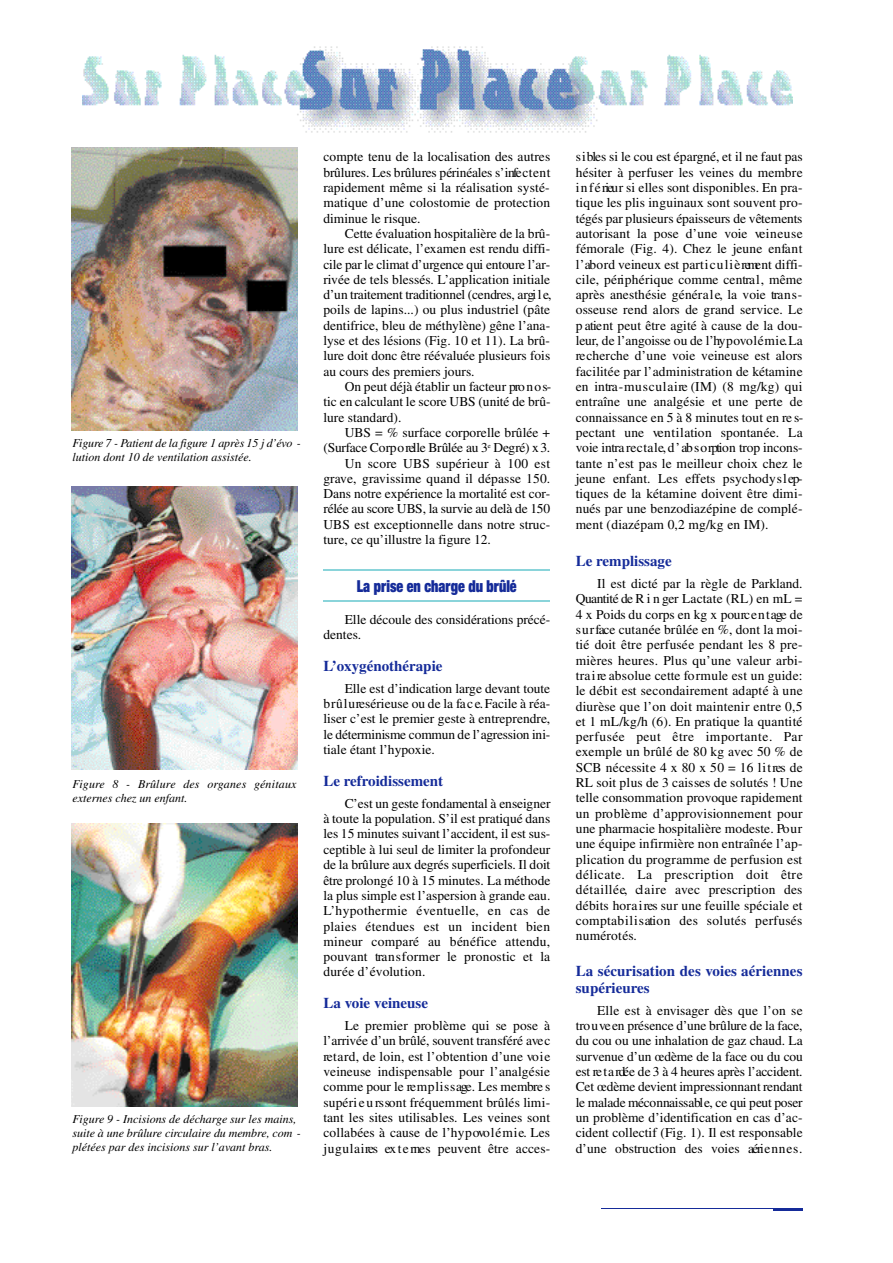
<style>
.page{position:relative;width:893px;height:1263px;background:#fff}
.page>*{position:absolute;margin:0;border:0;box-sizing:border-box;transform-origin:0 0}
.t1{font:900 expanded 16.5px "Helvetica Neue";color:#152b99;scale:.85 1}
.t2{font:700 15px/16.8px "Times";color:#152b99}
.t3{font:13.5px/15.3px "Times";color:#000;text-align:justify}
.t4{font:13.5px "Times";letter-spacing:-.02em;color:#000}
.t5{font:13.5px "Times";letter-spacing:.02em;color:#000}
.t6{font:italic 12px/14.2px "Times";color:#000}
</style>
<div class="page">
<hr style="left:602px;top:1207px;width:200px;height:1px;background:#152b99">
<hr style="left:773px;top:1208px;width:30px;height:2px;background:#152b99">
<hr style="left:323px;top:569px;width:227px;height:2px;background:#8ad4da">
<hr style="left:323px;top:600px;width:227px;height:2px;background:#8ad4da">
<img style="left:83px;top:46px;width:705px;height:30px">
<img style="left:82px;top:76px;width:710px;height:57px">
<img style="left:71px;top:148px;width:227px;height:282px">
<img style="left:71px;top:824px;width:227px;height:282px">
<img style="left:71px;top:486px;width:227px;height:284px">
<p class="t6" style="left:73px;top:437px;width:230px">Fig u re 7 - Patient de la fig u re 1 après 15 j d’évo - lution dont 10 de ventilation assistée.</p>
<p class="t6" style="left:73px;top:778px;width:225px">Fig u re 8 - Brûlure des organes génitaux externes chez un enfant.</p>
<p class="t6" style="left:73px;top:1113px;width:230px">Figure 9 - Incisions de décharge sur les mains, suite à une brûlure circulaire du membre, com - plétées par des incisions sur l’avant bras.</p>
<p class="t3" style="left:323px;top:150px;width:229px">compte tenu de la localisation des autres b rû lu res. Les brûlures périnéales s’infe c te n t rapidement même si la réalisation systé&shy;matique d’une colostomie de protection diminue le risque.</p>
<p class="t3" style="left:323px;top:227px;width:229px;text-indent:21px">Cette éva lu ation hospitalière de la brû&shy;lure est délicate, l’examen est rendu diffi&shy;cile par le clim at d’urgence qui entoure l’ar&shy;rivée de tels blessés. L’application initiale d’un traitement traditionnel (cendre s , a rgi l e, poils de lapins...) ou plus industriel (pâte dentifrice, bleu de méthylène) gêne l’ana&shy;lyse et des lésions (Fig. 10 et 11). La brû&shy;lure doit donc être réévaluée plusieurs fois au cours des premiers jours.</p>
<p class="t3" style="left:323px;top:380px;width:229px;text-indent:21px">On peut déjà établir un facteur pro n o s&shy;tic en calculant le score UBS (unité de brû&shy;lure standard).</p>
<p class="t3" style="left:345px;top:426px;width:207px">UBS = % surface corporelle brûlée +</p>
<p class="t4" style="left:323px;top:443px;width:228px">(S u rface Corp o relle Brûlée au 3<sup>e</sup> D egré) x3 .</p>
<p class="t5" style="left:345px;top:458px;width:207px">Un score UBS supérieur à 100 est</p>
<p class="t3" style="left:323px;top:472px;width:228px">grave, gravissime quand il dépasse 150.</p>
<p class="t3" style="left:323px;top:487px;width:228px">Dans notre expérience la mortalité est cor-</p>
<p class="t3" style="left:323px;top:502px;width:228px">rélée au score UBS, la survie au delà de 150</p>
<p class="t3" style="left:323px;top:518px;width:228px">UBS est exceptionnelle dans notre struc-</p>
<p class="t3" style="left:323px;top:533px;width:169px">ture, ce qu’illustre la figure 12.</p>
<p class="t1" style="left:357px;top:580px;width:190px">La prise en charge du brûlé</p>
<p class="t3" style="left:323px;top:613px;width:228px;text-indent:21px">Elle découle des considérations précé&shy;dentes.</p>
<p class="t2" style="left:323px;top:658px;width:121px">L’oxygénothérapie</p>
<p class="t3" style="left:323px;top:682px;width:228px;text-indent:21px">Elle est d’indication large devant toute b r û l u resérieuse ou de la fa c e. Facile à réa&shy;liser c’est le premier geste à entreprendre, le déterminisme commun de l’agression ini&shy;tiale étant l’hypoxie.</p>
<p class="t2" style="left:323px;top:774px;width:121px">Le refroidissement</p>
<p class="t3" style="left:323px;top:797px;width:229px;text-indent:21px">C’est un geste fondamental à enseigner à toute la population. S’il est pratiqué dans les 15 minutes suivant l’accident, il est sus&shy;ceptible à lui seul de limiter la profondeur de la brûlure aux degrés superficiels. Il doit ê tre p rolongé 10 à 15 minutes. La méthode la plus simple est l’aspersion à grande eau.<br>L’ hy p o th e rmie éve n tu e lle, en cas de plaies étendues est un incident bien mineur comparé au bénéfice atte n d u , p o u vant tra n s fo rmer le pronostic et la durée d’évolution.</p>
<p class="t2" style="left:323px;top:996px;width:106px">La voie veineuse</p>
<p class="t3" style="left:323px;top:1019px;width:228px;text-indent:21px">Le premier pro blème qui se pose à l’a rrivée d’un brûlé, s o u vent transféré ave c re ta rd, de loin, est l’obtention d’une vo i e veineuse indispensable pour l’analgésie comme pour le re m p lis s age. Les membre s s u p é ri e u rs sont fréquemment brûlés limi&shy;tant les sites utilisables. Les veines sont c o llabées à cause de l’hy p ovo l é m i e. Les ju g u la ires ex t e rnes peuvent être acces-</p>
<p class="t3" style="left:576px;top:150px;width:229px">s i bles si le cou est éparg n é , et il ne faut pas hésiter à perfuser les veines du membre i n f é rieur si elles sont disponibles. En pra&shy;tique les plis inguinaux sont souvent pro&shy;tégés par plusieurs épaisseurs de vêtements a u to risant la pose d’une voie ve in e u s e fé m o rale (Fig. 4). Chez le jeune enfa n t l’ ab o rd veineux est part i c u l i è rement diffi&shy;c ile, p é rip h é rique comme centra l , m ê m e après anesthésie généra l e, la voie tra n s - osseuse rend alors de grand serv ic e. Le p atient peut être agité à cause de la dou&shy;le u r, de l’angoisse ou de l’hy p ovo lé m ie. La re ch e rche d’une voie veineuse est alors facilitée par l’administration de kétamine en intra - mu s c u la ire (IM) (8 mg/kg) qui e n traîne une analgésie et une perte de connaissance en 5 à 8 minutes tout en re s&shy;pectant une ve n tilation spontanée. La voie intra re c ta le, d ’ ab s o rption trop incons&shy;tante n’est pas le meilleur choix chez le jeune enfant. Les effets psych o dy s l ep&shy;tiques de la kétamine doivent être dimi&shy;nués par une benzodiazépine de complé&shy;ment (diazépam 0,2 mg/kg en IM ).</p>
<p class="t2" style="left:576px;top:554px;width:97px">Le remplissage</p>
<p class="t3" style="left:576px;top:577px;width:228px;text-indent:21px">Il est dicté par la règle de Parkland.<br>Quantité de R i n ger Lactate (RL) en mL = 4 x Poids du corps en kg x pourc e n t age de s u r face cutanée brûlée en %, dont la moi&shy;tié doit être perfusée pendant les 8 pre&shy;m iè res heures. Plus qu’une valeur arbi&shy;tra i re absolue cette fo rmule est un guide: le débit est secondairement adapté à une diurèse que l’on doit maintenir entre 0,5 et 1 mL/kg/h (6). En pratique la quantité perfusée peut être importa n te. Pa r exemple un brûlé de 80 kg avec 50 % de SCB nécessite 4 x 80 x 50 = 16 l i t res de RL soit plus de 3 caisses de solutés ! Une telle consommation provoque rap id e m e n t un pro blème d’ap p rovisionnement pour une pharmacie hospitalière modeste. Po u r une équipe infirm iè re non entraînée l’ap&shy;p lic ation du programme de perfusion est d é lic ate. La pre s c ription doit être d é ta illé e, cl a i re avec pre s c ription des débits hora i res sur une feuille spéciale et c o m p tab i l i s ation des solutés perfusés nu m é rotés.</p>
<p class="t2" style="left:576px;top:964px;width:228px">La sécurisation des voies aériennes supérieures</p>
<p class="t3" style="left:576px;top:1004px;width:229px;text-indent:21px">Elle est à envisager dès que l’on se tro u veen présence d’une brûlure de la fa c e, du cou ou une inhalation de gaz chaud. La survenue d’un œdème de la face ou du cou est re t a rdée de 3 à 4 heures après l’accident.<br>Cet œdème devient impressionnant re n d a n t le malade méconnaissabl e, ce qui peut poser un problème d’identification en cas d’ac&shy;cident collectif (Fig. 1). Il est responsable d’une obstruction des voies aéri e n n e s .</p>
</div>
